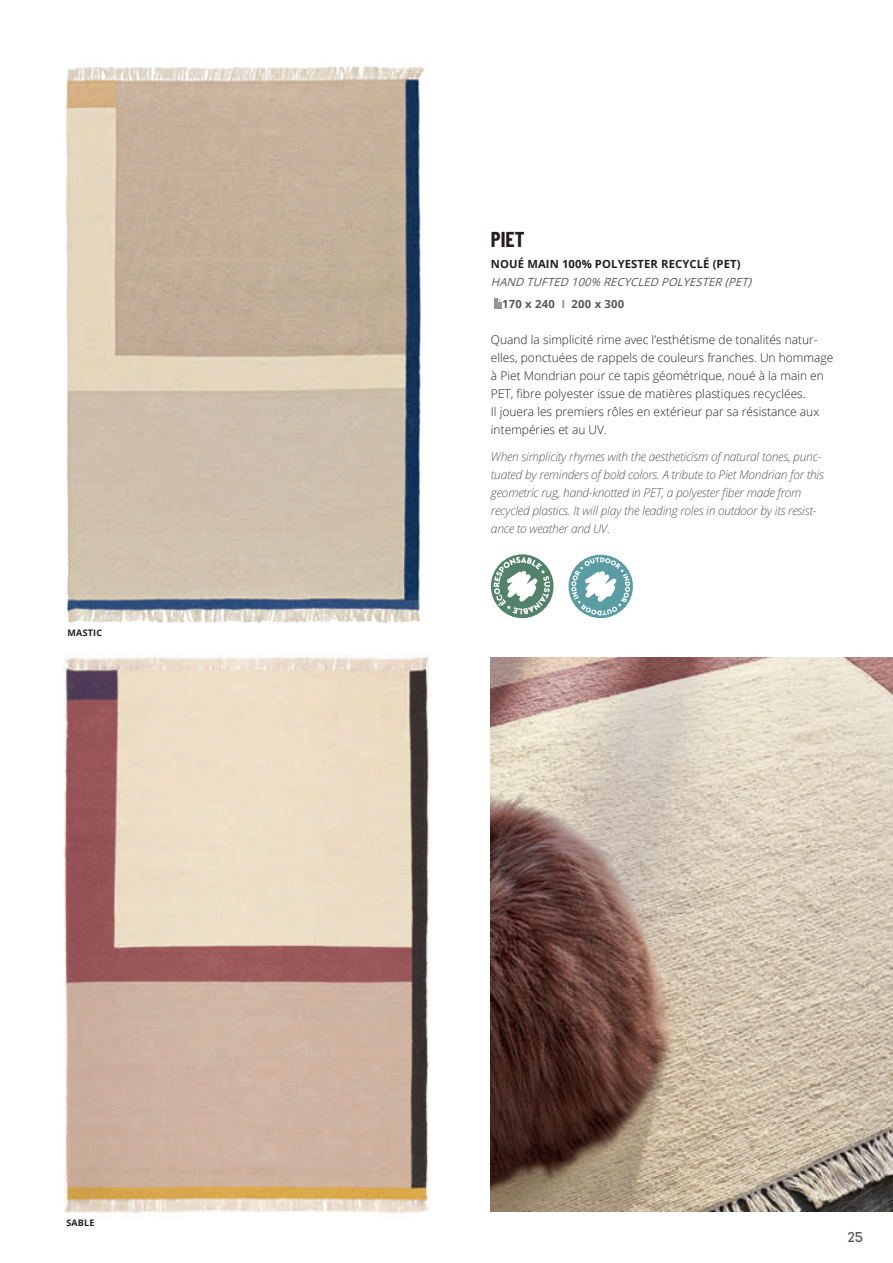
<style>
.page{position:relative;width:893px;height:1263px;background:#fff}
.page>*{position:absolute;margin:0;border:0;box-sizing:border-box;transform-origin:0 0}
.t1{font:700 21px "Barlow Condensed";color:#231f20}
.t2{font:14.25px "Intro";color:#57585a}
.t3{font:300 12px/18px "Open Sans";color:#231f20}
.t4{font:italic 300 12px/18px "Open Sans";letter-spacing:-.02em;color:#57585a}
.t5{font:italic 11.25px/22.2px "Open Sans";color:#57585a}
.t6{font:700 11.25px "Open Sans";letter-spacing:.01em;color:#231f20}
.t7{font:700 9px "Open Sans";letter-spacing:.02em;color:#231f20}
.s1{font-weight:700;font-style:normal}
.s2{font-weight:700;font-style:normal;color:#939598}
</style>
<div class="page">
<img style="left:491px;top:657px;width:402px;height:554px">
<img style="left:63px;top:654px;width:366px;height:560px">
<img style="left:65px;top:66px;width:360px;height:558px">
<svg style="left:494px;top:298px;width:8px;height:11px"></svg>
<svg style="left:491px;top:554px;width:63px;height:64px"></svg>
<svg style="left:494px;top:557px;width:56px;height:57px"></svg>
<svg style="left:569px;top:555px;width:64px;height:63px"></svg>
<svg style="left:571px;top:557px;width:59px;height:58px"></svg>
<p class="t7" style="left:68px;top:626px;width:36px">MASTIC</p>
<p class="t7" style="left:66px;top:1217px;width:30px">SABLE</p>
<h1 class="t1" style="left:491px;top:225px;width:35px">PIET</h1>
<p class="t6" style="left:491px;top:256px;width:251px">NOUÉ MAIN 100% POLYESTER RECYCLÉ (PET)</p>
<p class="t5" style="left:502px;top:270px;width:254px;text-indent:-11px">HAND TUFTED 100% RECYCLED POLYESTER(PET)<br><span class="s1">170 x 240</span> <span class="s2">I</span> <span class="s1">200 x 300</span></p>
<p class="t3" style="left:491px;top:330px;width:344px">Quand la simplicité rime avec l’esthétisme de tonalités natur&shy;elles, ponctuées de rappels de couleurs franches. Un hommage à Piet Mondrian pour ce tapis géométrique, noué à la main en PET, fibre polyester issue de matières plastiques recyclées.<br>Il jouera les premiers rôles en extérieur par sa résistance aux intempéries et au UV.</p>
<p class="t4" style="left:491px;top:447px;width:335px">When simplicity rhymes with the aestheticism of natural tones, punc&shy;tuated by reminders of bold colors. A tribute to Piet Mondrian for this geometric rug, hand-knotted in PET, a polyester fiber made from recycled plastics. It will play the leading roles in outdoor by its resist&shy;ance to weather and UV.</p>
<p class="t2" style="left:847px;top:1228px;width:17px">25</p>
</div>
